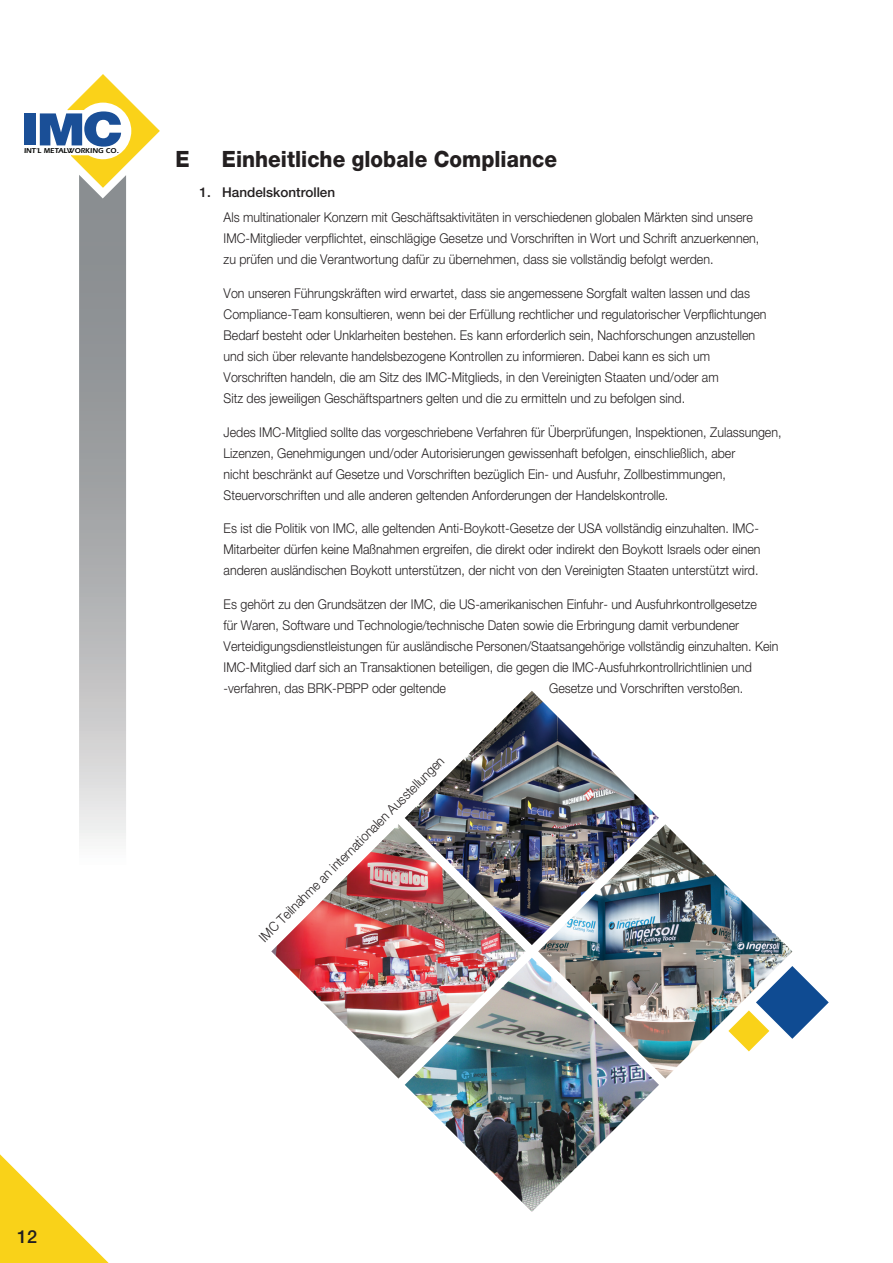
<style>
.page{position:relative;width:893px;height:1263px;background:#fff}
.page>*{position:absolute;margin:0;border:0;box-sizing:border-box;transform-origin:0 0}
.t1{font:900 44.85px "Helvetica Neue LT Std";color:#1a4f97;scale:1.14 1}
.t2{font:800 22.5px "Helvetica Neue LT Std";color:#231f20;scale:.92 1}
.t3{font:500 18px "Helvetica Neue LT Std";color:#231f20}
.t4{font:300 13.5px/21px "Helvetica Neue LT Std";color:#231f20;scale:.92 1}
.t5{font:500 13.5px "Helvetica Neue LTW1 G";color:#231f20}
.t6{font:600 7.35px "ITC Eras Std";letter-spacing:.01em;color:#040503}
.s1{font-size:47.1px}
</style>
<div class="page">
<svg style="left:0;top:1154px;width:109px;height:109px"></svg>
<svg style="left:67px;top:74px;width:93px;height:765px"></svg>
<img style="left:405px;top:691px;width:254px;height:254px">
<img style="left:271px;top:824px;width:255px;height:254px">
<img style="left:538px;top:824px;width:254px;height:254px">
<img style="left:405px;top:958px;width:254px;height:254px">
<svg style="left:728px;top:966px;width:101px;height:85px"></svg>
<h1 class="t1" style="left:22px;top:103px;width:90px">IM<span class="s1">C</span></h1>
<p class="t6" style="left:24px;top:146px;width:96px">INT’L METALWORKING CO.</p>
<h2 class="t2" style="left:175px;top:146px;width:17px">E</h2>
<h2 class="t2" style="left:222px;top:146px;width:366px">Einheitliche globale Compliance</h2>
<p class="t5" style="left:200px;top:184px;width:137px">1. Handelskontrollen</p>
<p class="t4" style="left:224px;top:206px;width:584px">Als multinationaler Konzern mit Geschäftsaktivitäten in verschiedenen globalen Märkten sind unsere<br>IMC-Mitglieder verpflichtet, einschlägige Gesetze und Vorschriften in Wort und Schrift anzuerkennen, zu prüfen und die Verantwortung dafür zu übernehmen, dass sie vollständig befolgt werden.</p>
<p class="t4" style="left:224px;top:282px;width:592px">Von unseren Führungskräften wird erwartet, dass sie angemessene Sorgfalt walten lassen und das Compliance-Team konsultieren, wenn bei der Erfüllung rechtlicher und regulatorischer Verpflichtungen Bedarf besteht oder Unklarheiten bestehen. Es kann erforderlich sein, Nachforschungen anzustellen und sich über relevante handelsbezogene Kontrollen zu informieren. Dabei kann es sich um Vorschriften handeln, die am Sitz des IMC-Mitglieds, in den Vereinigten Staaten und/oder am<br>Sitz des jeweiligen Geschäftspartners gelten und die zu ermitteln und zu befolgen sind.</p>
<p class="t4" style="left:224px;top:421px;width:608px">Jedes IMC-Mitglied sollte das vorgeschriebene Verfahren für Überprüfungen, Inspektionen, Zulassungen, Lizenzen, Genehmigungen und/oder Autorisierungen gewissenhaft befolgen, einschließlich, aber<br>nicht beschränkt auf Gesetze und Vorschriften bezüglich Ein- und Ausfuhr, Zollbestimmungen, Steuervorschriften und alle anderen geltenden Anforderungen der Handelskontrolle.</p>
<p class="t4" style="left:224px;top:518px;width:585px">Es ist die Politik von IMC, alle geltenden Anti-Boykott-Gesetze der USA vollständig einzuhalten. IMC-<br>Mitarbeiter dürfen keine Maßnahmen ergreifen, die direkt oder indirekt den Boykott Israels oder einen anderen ausländischen Boykott unterstützen, der nicht von den Vereinigten Staaten unterstützt wird.</p>
<p class="t4" style="left:224px;top:593px;width:605px">Es gehört zu den Grundsätzen der IMC, die US-amerikanischen Einfuhr- und Ausfuhrkontrollgesetze<br>für Waren, Software und Technologie/technische Daten sowie die Erbringung damit verbundener Verteidigungsdienstleistungen für ausländische Personen/Staatsangehörige vollständig einzuhalten. Kein IMC-Mitglied darf sich an Transaktionen beteiligen, die gegen die IMC-Ausfuhrkontrollrichtlinien und -verfahren, das BRK-PBPP oder geltende</p>
<p class="t4" style="left:549px;top:677px;width:213px">Gesetze und Vorschriften verstoßen.</p>
<p class="t4" style="left:254px;top:932px;width:279px;rotate:-45deg">IMC Teilnahme an internationalen Ausstellungen</p>
<h3 class="t3" style="left:17px;top:1226px;width:22px">12</h3>
</div>
